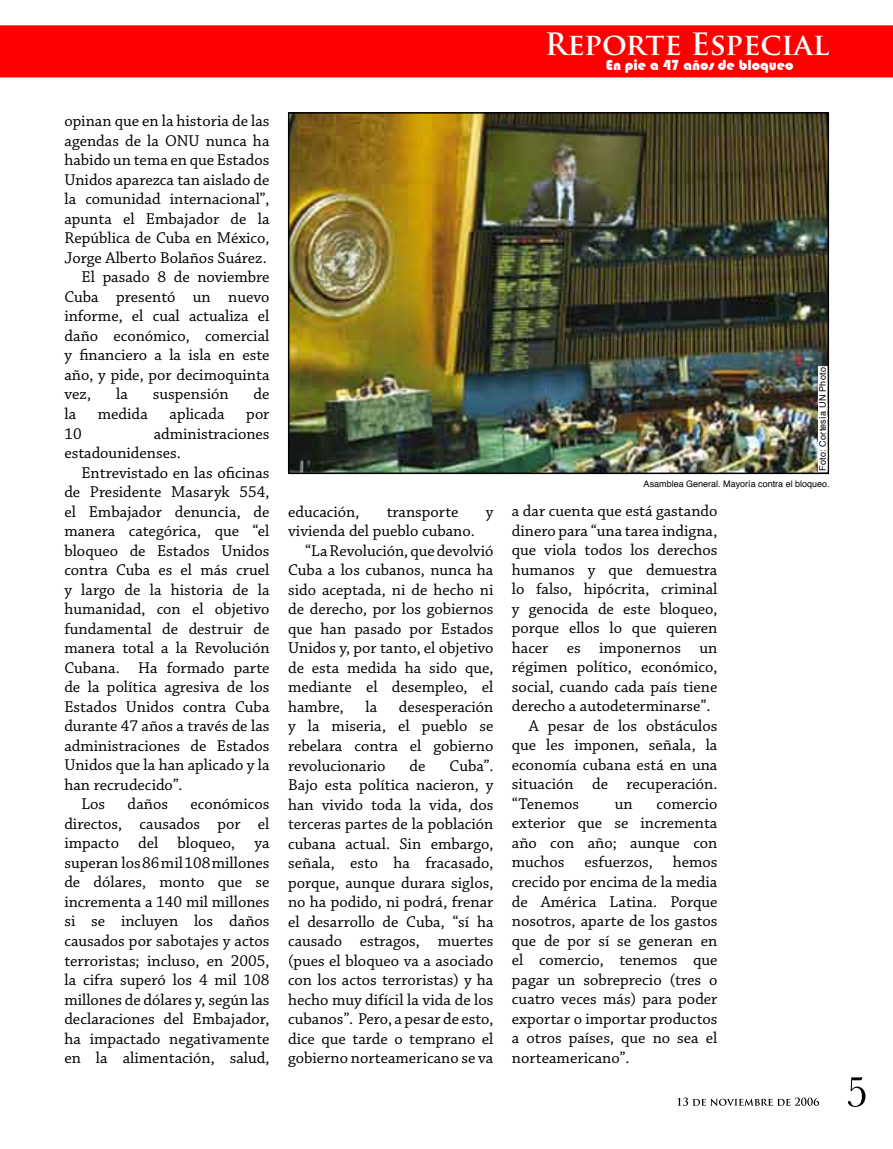
<style>
.page{position:relative;width:893px;height:1149px;background:#fff}
.page>*{position:absolute;margin:0;border:0;box-sizing:border-box;transform-origin:0 0}
.t1{font:700 30px "Trajan Pro";color:#fff}
.t2{font:16.5px/19.5px "Chaparral Pro";color:#000;text-align:justify}
.t3{font:15px "Bauhaus 93";color:#fff}
.t4{font:9px "Helvetica";color:#000}
.t5{font:9px "Helvetica";letter-spacing:.025em;color:#000}
</style>
<div class="page">
<svg style="left:848px;top:1077px;width:17px;height:29px"></svg>
<svg style="left:677px;top:1097px;width:142px;height:8px"></svg>
<div style="left:0;top:25px;width:893px;height:52px;background:#f00"></div>
<img style="left:291px;top:115px;width:535px;height:356px">
<div style="left:288px;top:112px;width:541px;height:362px;border:2px solid #000"></div>
<div style="left:818px;top:366px;width:9px;height:106px;background:#fff"></div>
<p class="t2" style="left:64px;top:112px;width:207px">opinan que en la historia de las</p>
<p class="t2" style="left:64px;top:131px;width:207px">agendas de la ONU nunca ha</p>
<p class="t2" style="left:64px;top:151px;width:207px">habido un tema en que Estados</p>
<p class="t2" style="left:64px;top:170px;width:207px">Unidos aparezca tan aislado de</p>
<p class="t2" style="left:64px;top:190px;width:207px">la comunidad internacional”,</p>
<p class="t2" style="left:64px;top:209px;width:207px">apunta el Embajador de la</p>
<p class="t2" style="left:64px;top:229px;width:207px">República de Cuba en México,</p>
<p class="t2" style="left:64px;top:248px;width:204px">Jorge Alberto Bolaños Suárez.</p>
<p class="t2" style="left:81px;top:268px;width:190px">El pasado 8 de noviembre</p>
<p class="t2" style="left:64px;top:287px;width:207px">Cuba presentó un nuevo</p>
<p class="t2" style="left:64px;top:307px;width:207px">informe, el cual actualiza el</p>
<p class="t2" style="left:64px;top:326px;width:207px">daño económico, comercial</p>
<p class="t2" style="left:64px;top:346px;width:207px">y financiero a la isla en este</p>
<p class="t2" style="left:64px;top:365px;width:207px">año, y pide, por decimoquinta</p>
<p class="t2" style="left:64px;top:385px;width:28px">vez,</p>
<p class="t2" style="left:116px;top:385px;width:13px">la</p>
<p class="t2" style="left:153px;top:385px;width:77px">suspensión</p>
<p class="t2" style="left:254px;top:385px;width:17px">de</p>
<p class="t2" style="left:64px;top:404px;width:13px">la</p>
<p class="t2" style="left:98px;top:404px;width:52px">medida</p>
<p class="t2" style="left:170px;top:404px;width:57px">aplicada</p>
<p class="t2" style="left:246px;top:404px;width:25px">por</p>
<p class="t2" style="left:64px;top:424px;width:19px">10</p>
<p class="t2" style="left:64px;top:424px;width:207px;text-indent:89px">administraciones estadounidenses.</p>
<p class="t2" style="left:81px;top:463px;width:190px">Entrevistado en las oficinas</p>
<p class="t2" style="left:64px;top:482px;width:207px">de Presidente Masaryk 554,</p>
<p class="t2" style="left:64px;top:502px;width:207px">el Embajador denuncia, de</p>
<p class="t2" style="left:64px;top:521px;width:207px">manera categórica, que “el</p>
<p class="t2" style="left:64px;top:541px;width:207px">bloqueo de Estados Unidos</p>
<p class="t2" style="left:64px;top:560px;width:207px">contra Cuba es el más cruel</p>
<p class="t2" style="left:64px;top:580px;width:207px">y largo de la historia de la</p>
<p class="t2" style="left:64px;top:599px;width:207px">humanidad, con el objetivo</p>
<p class="t2" style="left:64px;top:619px;width:207px">fundamental de destruir de</p>
<p class="t2" style="left:64px;top:638px;width:207px">manera total a la Revolución</p>
<p class="t2" style="left:64px;top:658px;width:207px">Cubana. Ha formado parte</p>
<p class="t2" style="left:64px;top:677px;width:207px">de la política agresiva de los</p>
<p class="t2" style="left:64px;top:697px;width:207px">Estados Unidos contra Cuba</p>
<p class="t2" style="left:64px;top:716px;width:207px">durante 47 años a través de las</p>
<p class="t2" style="left:64px;top:736px;width:207px">administraciones de Estados</p>
<p class="t2" style="left:64px;top:755px;width:207px">Unidos que la han aplicado y la</p>
<p class="t2" style="left:64px;top:775px;width:120px">han recrudecido”.</p>
<p class="t2" style="left:81px;top:794px;width:25px">Los</p>
<p class="t2" style="left:128px;top:794px;width:42px">daños</p>
<p class="t2" style="left:64px;top:794px;width:207px;text-indent:126px">económicos directos, causados por el impacto del bloqueo, ya superan los 86 mil 108 millones de dólares, monto que se incrementa a 140 mil millones si se incluyen los daños causados por sabotajes y actos terroristas; incluso, en 2005, la cifra superó los 4 mil 108 millones de dólares y, según las declaraciones del Embajador, ha impactado negativamente en la alimentación, salud,</p>
<h1 class="t1" style="left:545px;top:26px;width:286px">Reporte Especial</h1>
<p class="t3" style="left:606px;top:57px;width:189px">En pie a 47 años de bloqueo</p>
<p class="t2" style="left:288px;top:502px;width:73px">educación,</p>
<p class="t2" style="left:387px;top:502px;width:73px">transporte</p>
<p class="t2" style="left:486px;top:502px;width:9px">y</p>
<p class="t2" style="left:288px;top:522px;width:188px">vivienda del pueblo cubano.</p>
<p class="t2" style="left:305px;top:541px;width:190px">“La Revolución, que devolvió</p>
<p class="t2" style="left:288px;top:561px;width:207px">Cuba a los cubanos, nunca ha</p>
<p class="t2" style="left:288px;top:580px;width:207px">sido aceptada, ni de hecho ni</p>
<p class="t2" style="left:288px;top:600px;width:207px">de derecho, por los gobiernos</p>
<p class="t2" style="left:288px;top:619px;width:207px">que han pasado por Estados</p>
<p class="t2" style="left:288px;top:639px;width:207px">Unidos y, por tanto, el objetivo</p>
<p class="t2" style="left:288px;top:658px;width:207px">de esta medida ha sido que,</p>
<p class="t2" style="left:288px;top:678px;width:207px">mediante el desempleo, el</p>
<p class="t2" style="left:288px;top:697px;width:57px">hambre,</p>
<p class="t2" style="left:365px;top:697px;width:13px">la</p>
<p class="t2" style="left:288px;top:697px;width:207px;text-indent:111px">desesperación y la miseria, el pueblo se rebelara contra el gobierno revolucionario</p>
<p class="t2" style="left:288px;top:756px;width:207px;text-indent:161px">Cuba”.<br>Bajo esta política nacieron, y han vivido toda la vida, dos terceras partes de la población cubana actual. Sin embargo, señala, esto ha fracasado, porque, aunque durara siglos, no ha podido, ni podrá, frenar el desarrollo de Cuba, “sí ha causado estragos, muertes (pues el bloqueo va a asociado con los actos terroristas) y ha hecho muy difícil la vida de los cubanos”. Pero, a pesar de esto, dice que tarde o temprano el gobierno norteamericano se va</p>
<p class="t2" style="left:410px;top:756px;width:17px">de</p>
<p class="t5" style="left:816px;top:471px;width:105px;rotate:-90deg">Foto: Cortesía UN Photo</p>
<p class="t4" style="left:644px;top:476px;width:188px">Asamblea General. Mayoría contra el bloqueo.</p>
<p class="t2" style="left:512px;top:501px;width:207px">a dar cuenta que está gastando</p>
<p class="t2" style="left:512px;top:521px;width:207px">dinero para “una tarea indigna,</p>
<p class="t2" style="left:512px;top:540px;width:207px">que viola todos los derechos</p>
<p class="t2" style="left:512px;top:560px;width:207px">humanos y que demuestra</p>
<p class="t2" style="left:512px;top:579px;width:207px">lo falso, hipócrita, criminal</p>
<p class="t2" style="left:512px;top:599px;width:207px">y genocida de este bloqueo,</p>
<p class="t2" style="left:512px;top:618px;width:207px">porque ellos lo que quieren</p>
<p class="t2" style="left:512px;top:638px;width:207px">hacer es imponernos un</p>
<p class="t2" style="left:512px;top:657px;width:207px">régimen político, económico,</p>
<p class="t2" style="left:512px;top:677px;width:207px">social, cuando cada país tiene</p>
<p class="t2" style="left:512px;top:696px;width:200px">derecho a autodeterminarse”.</p>
<p class="t2" style="left:529px;top:716px;width:190px">A pesar de los obstáculos</p>
<p class="t2" style="left:512px;top:735px;width:207px">que les imponen, señala, la</p>
<p class="t2" style="left:512px;top:755px;width:207px">economía cubana está en una</p>
<p class="t2" style="left:512px;top:774px;width:207px">situación de recuperación.</p>
<p class="t2" style="left:512px;top:794px;width:69px">“Tenemos</p>
<p class="t2" style="left:615px;top:794px;width:19px">un</p>
<p class="t2" style="left:512px;top:794px;width:207px;text-indent:145px">comercio exterior que se incrementa año con año; aunque con muchos esfuerzos, hemos crecido por encima de la media de América Latina. Porque nosotros, aparte de los gastos que de por sí se generan en el comercio, tenemos que pagar un sobreprecio (tres o cuatro veces más) para poder exportar o importar productos a otros países, que no sea el norteamericano”.</p>
</div>
